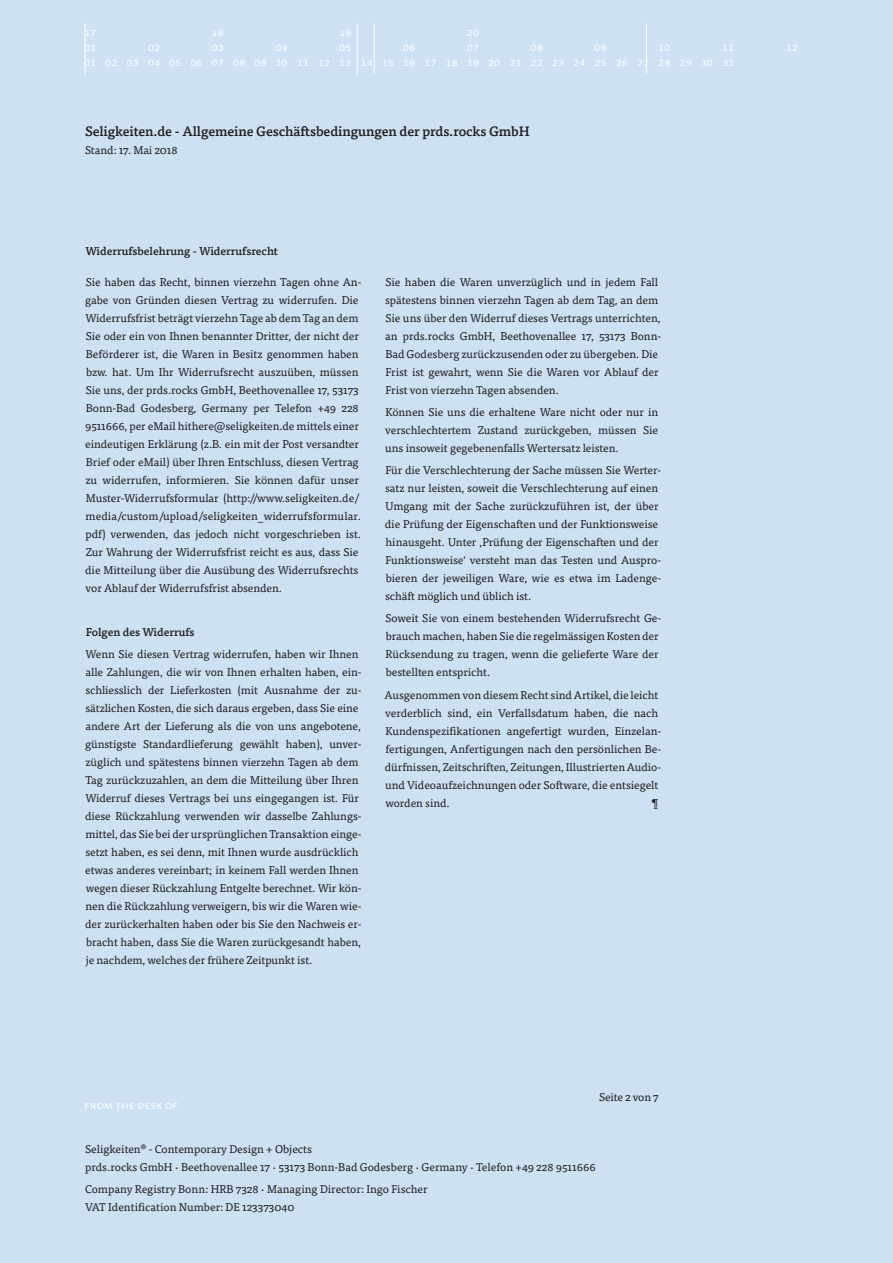
<style>
.page{position:relative;width:893px;height:1263px;background:#fff}
.page>*{position:absolute;margin:0;border:0;box-sizing:border-box;transform-origin:0 0}
.t1{font:500 13.5px "Tisa OT";letter-spacing:-.01em;color:#231f20}
.t2{font:12px "Auto Pro Regular Small Caps";color:#fff}
.body{font:11.25px/18px "Tisa OT";letter-spacing:-.005em;color:#231f20}
.headline_ohne_sublin{font:500 11.25px "Tisa OT";letter-spacing:-.005em;color:#231f20}
.body-2{font:500 11.25px "Tisa OT";letter-spacing:-.005em;color:#231f20}
</style>
<div class="page">
<div style="left:0;top:0;width:893px;height:204px;background:#cde1f2"></div>
<div style="left:0;top:404px;width:893px;height:859px;background:#cde1f2"></div>
<div style="left:0;top:175px;width:893px;height:872px;background:#cde1f2"></div>
<hr style="left:85px;top:23px;width:1px;height:51px;background:#fff">
<hr style="left:357px;top:23px;width:1px;height:51px;background:#fff">
<hr style="left:374px;top:23px;width:1px;height:51px;background:#fff">
<hr style="left:646px;top:23px;width:1px;height:51px;background:#fff">
<p class="t2" style="left:84px;top:23px;width:14px">17</p>
<p class="t2" style="left:212px;top:23px;width:14px">18</p>
<p class="t2" style="left:339px;top:23px;width:14px">19</p>
<p class="t2" style="left:84px;top:38px;width:14px">01</p>
<p class="t2" style="left:148px;top:38px;width:14px">02</p>
<p class="t2" style="left:212px;top:38px;width:14px">03</p>
<p class="t2" style="left:275px;top:38px;width:14px">04</p>
<p class="t2" style="left:339px;top:38px;width:14px">05</p>
<p class="t2" style="left:403px;top:38px;width:14px">06</p>
<p class="t2" style="left:467px;top:38px;width:14px">07</p>
<p class="t2" style="left:467px;top:23px;width:14px">20</p>
<p class="t2" style="left:530px;top:38px;width:14px">08</p>
<p class="t2" style="left:594px;top:38px;width:14px">09</p>
<p class="t2" style="left:658px;top:38px;width:14px">10</p>
<p class="t2" style="left:722px;top:38px;width:14px">11</p>
<p class="t2" style="left:786px;top:38px;width:14px">12</p>
<p class="t2" style="left:84px;top:53px;width:652px">01 02 03 04 05 06 07 08 09 10 11 12 13 14 15 16 17 18 19 20 21 22 23 24 25 26 27 28 29 30 31</p>
<p class="t1" style="left:85px;top:123px;width:446px">Seligkeiten.de - Allgemeine Geschäftsbedingungen der prds.rocks GmbH</p>
<p class="body" style="left:85px;top:141px;width:94px">Stand: 17. Mai 2018</p>
<p class="headline_ohne_sublin" style="left:85px;top:244px;width:194px">Widerrufsbelehrung - Widerrufsrecht</p>
<p class="body" style="left:85px;top:273px;width:278px">Sie haben das Recht, binnen vierzehn Tagen ohne An&shy;gabe von Gründen diesen Vertrag zu widerrufen. Die Widerrufsfrist beträgt vierzehn Tage ab dem Tag an dem Sie oder ein von Ihnen benannter Dritter, der nicht der Beförderer ist, die Waren in Besitz genommen haben bzw. hat. Um Ihr Widerrufsrecht auszuüben, müssen Sie uns, der prds.rocks GmbH, Beethovenallee 17, 53173<br>Bonn-Bad Godesberg, Germany per Telefon +49 228<br>9511666, per eMail hithere@seligkeiten.de mittels einer eindeutigen Erklärung (z.B. ein mit der Post versandter Brief oder eMail) über Ihren Entschluss, diesen Vertrag zu widerrufen, informieren. Sie können dafür unser Muster-Widerrufsformular (http://www.seligkeiten.de/ media/custom/upload/seligkeiten_widerrufsformular. pdf) verwenden, das jedoch nicht vorgeschrieben ist.<br>Zur Wahrung der Widerrufsfrist reicht es aus, dass Sie die Mitteilung über die Ausübung des Widerrufsrechts vor Ablauf der Widerrufsfrist absenden.</p>
<p class="body-2" style="left:86px;top:625px;width:110px">Folgen des Widerrufs</p>
<p class="body" style="left:85px;top:646px;width:278px">Wenn Sie diesen Vertrag widerrufen, haben wir Ihnen alle Zahlungen, die wir von Ihnen erhalten haben, ein&shy;schliesslich der Lieferkosten (mit Ausnahme der zu&shy;sätzlichen Kosten, die sich daraus ergeben, dass Sie eine andere Art der Lieferung als die von uns angebotene, günstigste Standardlieferung gewählt haben), unver&shy;züglich und spätestens binnen vierzehn Tagen ab dem Tag zurückzuzahlen, an dem die Mitteilung über Ihren Widerruf dieses Vertrags bei uns eingegangen ist. Für diese Rückzahlung verwenden wir dasselbe Zahlungs&shy;mittel, das Sie bei der ursprünglichen Transaktion einge&shy;setzt haben, es sei denn, mit Ihnen wurde ausdrücklich etwas anderes vereinbart; in keinem Fall werden Ihnen wegen dieser Rückzahlung Entgelte berechnet. Wir kön&shy;nen die Rückzahlung verweigern, bis wir die Waren wie&shy;der zurückerhalten haben oder bis Sie den Nachweis er&shy;bracht haben, dass Sie die Waren zurückgesandt haben, je nachdem, welches der frühere Zeitpunkt ist.</p>
<p class="body" style="left:385px;top:273px;width:278px">Sie haben die Waren unverzüglich und in jedem Fall spätestens binnen vierzehn Tagen ab dem Tag, an dem Sie uns über den Widerruf dieses Vertrags unterrichten, an prds.rocks GmbH, Beethovenallee 17, 53173 Bonn-Bad Godesberg zurückzusenden oder zu übergeben. Die Frist ist gewahrt, wenn Sie die Waren vor Ablauf der Frist von vierzehn Tagen absenden.</p>
<p class="body" style="left:385px;top:403px;width:274px;text-align:justify">Können Sie uns die erhaltene Ware nicht oder nur in verschlechtertem Zustand zurückgeben, müssen Sie uns insoweit gegebenenfalls Wertersatz leisten.</p>
<p class="body" style="left:385px;top:461px;width:278px">Für die Verschlechterung der Sache müssen Sie Werter&shy;satz nur leisten, soweit die Verschlechterung auf einen Umgang mit der Sache zurückzuführen ist, der über die Prüfung der Eigenschaften und der Funktionsweise hinausgeht. Unter ‚Prüfung der Eigenschaften und der Funktionsweise‘ versteht man das Testen und Auspro&shy;bieren der jeweiligen Ware, wie es etwa im Ladenge&shy;schäft möglich und üblich ist.</p>
<p class="body" style="left:386px;top:610px;width:277px">Soweit Sie von einem bestehenden Widerrufsrecht Ge&shy;brauch machen, haben Sie die regelmässigen Kosten der Rücksendung zu tragen, wenn die gelieferte Ware der bestellten entspricht.</p>
<p class="body" style="left:384px;top:686px;width:278px">Ausgenommen von diesem Recht sind Artikel, die leicht verderblich sind, ein Verfallsdatum haben, die nach Kundenspezifikationen angefertigt wurden, Einzelan&shy;fertigungen, Anfertigungen nach den persönlichen Be&shy;dürfnissen, Zeitschriften, Zeitungen, Illustrierten Audio&shy;und Videoaufzeichnungen oder Software, die entsiegelt worden sind.</p>
<p class="body" style="left:651px;top:794px;width:8px">¶</p>
<p class="t2" style="left:85px;top:1096px;width:95px">from the desk of</p>
<p class="body" style="left:599px;top:1088px;width:61px">Seite 2 von 7</p>
<p class="body" style="left:85px;top:1140px;width:512px">Seligkeiten® - Contemporary Design + Objects<br>prds.rocks GmbH · Beethovenallee 17 · 53173 Bonn-Bad Godesberg · Germany · Telefon +49 228 9511666</p>
<p class="body" style="left:85px;top:1180px;width:344px">Company Registry Bonn: HRB 7328 · Managing Director: Ingo Fischer<br>VAT Identification Number: DE 123373040</p>
</div>
